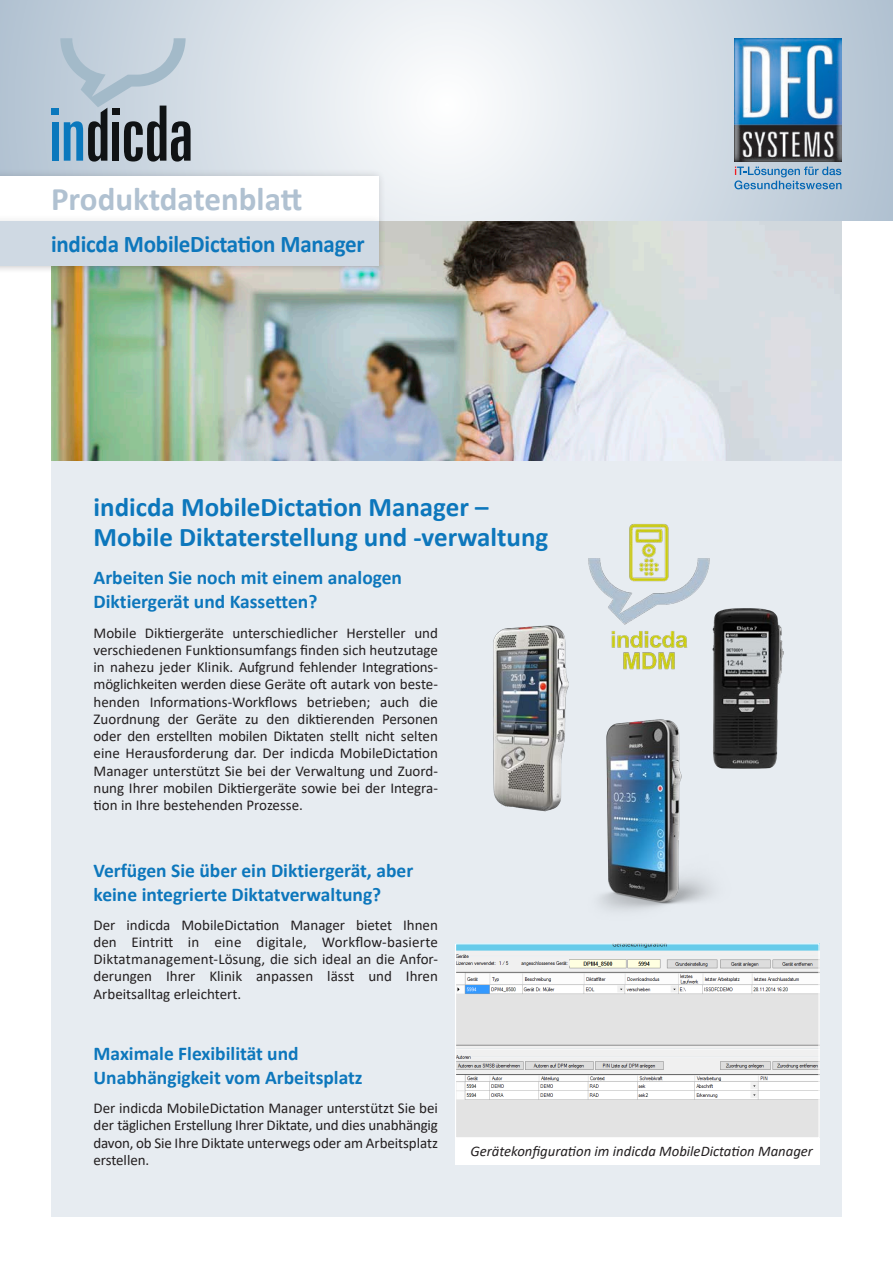
<style>
.page{position:relative;width:893px;height:1263px;background:#fff}
.page>*{position:absolute;margin:0;border:0;box-sizing:border-box;transform-origin:0 0}
.t1{font:700 33px "Calibri";color:#b0c1d1}
.t2{font:700 27px "Calibri";color:#0d77bc}
.t3{font:700 24px "Calibri";letter-spacing:-.01em;color:#0d77bc;scale:.96 1}
.t4{font:700 19.5px "Calibri";color:#0d77bc}
.t5{font:15px/17.2px "Calibri";color:#231f20;text-align:justify}
.t6{font:italic 14.7px "Calibri";color:#231f20}
</style>
<div class="page">
<div style="left:51px;top:221px;width:791px;height:995px;background:#e7ecf1"></div>
<div style="left:455px;top:1138px;width:365px;height:27px;background:#fff"></div>
<img style="left:457px;top:945px;width:361px;height:191px">
<div style="left:455px;top:943px;width:365px;height:195px;border:1px solid #fff"></div>
<img style="left:51px;top:221px;width:791px;height:239px">
<img style="left:599px;top:719px;width:113px;height:192px">
<img style="left:588px;top:524px;width:122px;height:146px">
<img style="left:705px;top:603px;width:79px;height:171px">
<img style="left:493px;top:625px;width:76px;height:187px">
<svg style="left:0;top:0;width:893px;height:221px"></svg>
<img style="left:734px;top:38px;width:108px;height:124px">
<svg style="left:734px;top:167px;width:107px;height:22px;background:#8fb2d0"></svg>
<div style="left:0;top:168px;width:387px;height:106px;background:#231f20;opacity:.2"></div>
<div style="left:0;top:176px;width:378px;height:90px;background:#fff"></div>
<div style="left:0;top:213px;width:387px;height:61px;background:#231f20;opacity:.2"></div>
<div style="left:0;top:221px;width:378px;height:45px;background:#cfd9e3"></div>
<div style="left:52px;top:108px;width:7px;height:7px;background:#0a78bd"></div>
<div style="left:52px;top:122px;width:7px;height:39px;background:#0a78bd"></div>
<svg style="left:60px;top:38px;width:131px;height:124px;background:#9dacb9"></svg>
<p class="t1" style="left:51px;top:175px;width:253px">Produktdatenblatt</p>
<p class="t3" style="left:51px;top:227px;width:328px">indicda MobileDictation Manager</p>
<p class="t2" style="left:94px;top:488px;width:396px">indicda MobileDictation Manager –</p>
<p class="t2" style="left:94px;top:518px;width:456px">Mobile Diktaterstellung und -verwaltung</p>
<p class="t4" style="left:94px;top:564px;width:310px">Arbeiten Sie noch mit einem analogen</p>
<p class="t4" style="left:94px;top:588px;width:225px">Diktiergerät und Kassetten?</p>
<p class="t5" style="left:94px;top:624px;width:346px">Mobile Diktiergeräte unterschiedlicher Hersteller und verschiedenen Funktionsumfangs finden sich heutzutage in nahezu jeder Klinik. Aufgrund fehlender Integrations&shy;möglichkeiten werden diese Geräte oft autark von beste&shy;henden Informations-Workflows betrieben; auch die Zuordnung der Geräte zu den diktierenden Personen oder den erstellten mobilen Diktaten stellt nicht selten eine Herausforderung dar. Der indicda MobileDictation Manager unterstützt Sie bei der Verwaltung und Zuord&shy;nung Ihrer mobilen Diktiergeräte sowie bei der Integra&shy;tion in Ihre bestehenden Prozesse.</p>
<p class="t4" style="left:94px;top:857px;width:321px">Verfügen Sie über ein Diktiergerät, aber</p>
<p class="t4" style="left:94px;top:880px;width:289px">keine integrierte Diktatverwaltung?</p>
<p class="t5" style="left:94px;top:916px;width:346px">Der indicda MobileDictation Manager bietet Ihnen den Eintritt in eine digitale, Workflow-basierte Diktatmanagement-Lösung, die sich ideal an die Anfor&shy;derungen Ihrer Klinik anpassen lässt und Ihren Arbeitsalltag erleichtert.</p>
<p class="t4" style="left:94px;top:1040px;width:207px">Maximale Flexibilität und</p>
<p class="t4" style="left:94px;top:1063px;width:271px">Unabhängigkeit vom Arbeitsplatz</p>
<p class="t5" style="left:94px;top:1099px;width:346px">Der indicda MobileDictation Manager unterstützt Sie bei der täglichen Erstellung Ihrer Diktate, und dies unabhängig davon, ob Sie Ihre Diktate unterwegs oder am Arbeitsplatz erstellen.</p>
<p class="t6" style="left:470px;top:1140px;width:344px">Gerätekonfiguration im indicda MobileDictation Manager</p>
</div>
